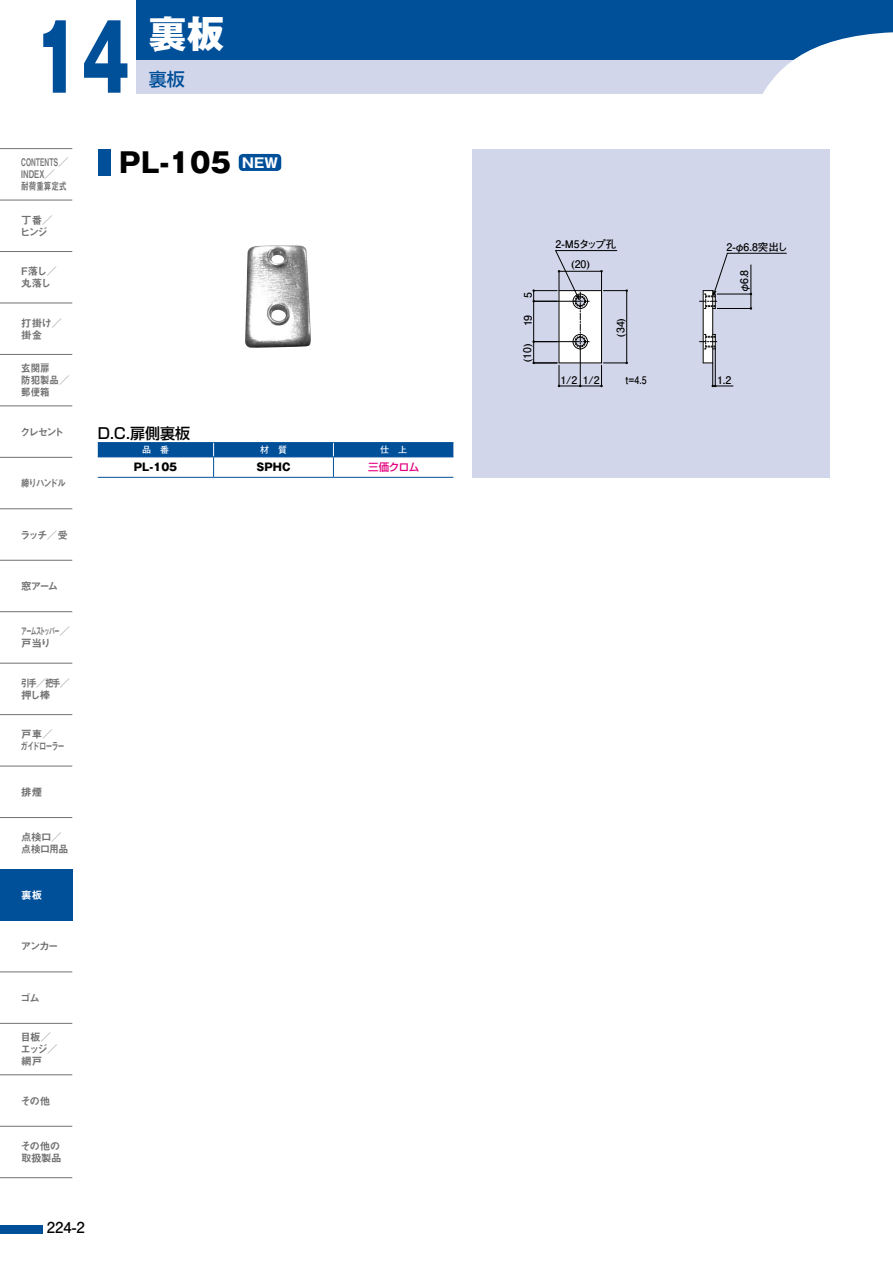
<style>
.page{position:relative;width:893px;height:1263px;background:#fff}
.page>*{position:absolute;margin:0;border:0;box-sizing:border-box;transform-origin:0 0}
.t1{font:800 90px "Gothic MB101 Pro";color:#004f99;scale:.7 1}
.t2{font:800 37.5px "Gothic MB101 Pro";color:#fff}
.t3{font:800 27px "Gothic MB101 Pro";color:#000}
.t4{font:500 18px "Shin Go Pro";color:#004f99}
.t5{font:500 15px "Shin Go Pro";color:#000}
.t6{font:700 15px "Futo Go B101 Pro";color:#000}
.t7{font:700 13.5px "Gothic MB101 Pro";color:#fff}
.t8{font:10.5px/12px "Midashi Go Pro MB31";letter-spacing:-.07em;color:#727172}
.t9{font:700 10.5px "Futo Go B101 Pro";letter-spacing:-.015em;color:#000}
.t10{font:10.5px/12px "Midashi Go Pro MB31";color:#727172;scale:.6 1}
.t11{font:10.5px/12px "Midashi Go Pro MB31";letter-spacing:-.07em;color:#727172;scale:.8 1}
.t12{font:10.5px/12px "Midashi Go Pro MB31";letter-spacing:-.14em;color:#727172;scale:.55 1}
.t13{font:10.5px/12px "Midashi Go Pro MB31";color:#727172;scale:.9 1}
.t14{font:10.5px/12px "Midashi Go Pro MB31";letter-spacing:-.12em;color:#727172}
.t15{font:800 10.5px "Gothic MB101 Pro";color:#000}
.t16{font:10.5px/12px "Midashi Go Pro MB31";letter-spacing:-.05em;color:#727172}
.t17{font:700 10.5px "Futo Go B101 Pro";letter-spacing:-.015em;color:#000;scale:.84 1}
.t18{font:500 10.5px "Shin Go Pro";letter-spacing:-.04em;color:#e4007f}
.t19{font:10.5px "Midashi Go Pro MB31";color:#fff}
.t20{font:700 9px "Futo Go B101 Pro";color:#fff}
</style>
<div class="page">
<div style="left:136px;top:0;width:757px;height:94px;background:#d2d6ea"></div>
<div style="left:136px;top:0;width:757px;height:60px;background:#004f99"></div>
<svg style="left:763px;top:32px;width:130px;height:62px"></svg>
<svg style="left:0;top:149px;width:72px;height:977px"></svg>
<div style="left:0;top:869px;width:72px;height:51px;background:#004f99"></div>
<hr style="left:0;top:148px;width:72px;height:1px;background:#727172">
<hr style="left:0;top:406px;width:72px;height:1px;background:#727172">
<hr style="left:0;top:457px;width:72px;height:1px;background:#727172">
<hr style="left:0;top:508px;width:72px;height:1px;background:#727172">
<hr style="left:0;top:611px;width:72px;height:1px;background:#727172">
<hr style="left:0;top:663px;width:72px;height:1px;background:#727172">
<hr style="left:0;top:714px;width:72px;height:1px;background:#727172">
<hr style="left:0;top:817px;width:72px;height:1px;background:#727172">
<hr style="left:0;top:1023px;width:72px;height:1px;background:#727172">
<hr style="left:0;top:1074px;width:72px;height:1px;background:#727172">
<hr style="left:0;top:354px;width:72px;height:1px;background:#727172">
<hr style="left:0;top:560px;width:72px;height:1px;background:#727172">
<hr style="left:0;top:766px;width:72px;height:1px;background:#727172">
<hr style="left:0;top:972px;width:72px;height:1px;background:#727172">
<hr style="left:0;top:1126px;width:72px;height:1px;background:#727172">
<hr style="left:0;top:1177px;width:72px;height:1px;background:#727172">
<hr style="left:0;top:200px;width:72px;height:1px;background:#727172">
<hr style="left:0;top:251px;width:72px;height:1px;background:#727172">
<hr style="left:0;top:303px;width:72px;height:1px;background:#727172">
<div style="left:0;top:1225px;width:43px;height:8px;background:#004f99"></div>
<div style="left:98px;top:149px;width:13px;height:27px;background:#004f99"></div>
<div style="left:472px;top:149px;width:357px;height:329px;background:#d2d6ea"></div>
<hr style="left:751px;top:265px;width:1px;height:43px;background:#000">
<hr style="left:727px;top:253px;width:59px;height:1px;background:#000">
<hr style="left:717px;top:294px;width:34px;height:1px;background:#000">
<hr style="left:717px;top:308px;width:34px;height:1px;background:#000">
<svg style="left:532px;top:250px;width:201px;height:137px"></svg>
<hr style="left:98px;top:442px;width:116px;height:1px;background:#004f99">
<hr style="left:214px;top:442px;width:119px;height:1px;background:#004f99">
<hr style="left:333px;top:442px;width:120px;height:1px;background:#004f99">
<svg style="left:98px;top:443px;width:355px;height:34px"></svg>
<hr style="left:333px;top:456px;width:120px;height:1px;background:#004f99">
<hr style="left:98px;top:477px;width:116px;height:1px;background:#004f99">
<hr style="left:214px;top:477px;width:119px;height:1px;background:#004f99">
<hr style="left:333px;top:477px;width:120px;height:1px;background:#004f99">
<div style="left:239px;top:154px;width:42px;height:17px;background:#004f99;border-radius:4px"></div>
<img style="left:245px;top:245px;width:66px;height:103px">
<h1 class="t1" style="left:34px;top:-17px;width:138px">14</h1>
<h2 class="t2" style="left:149px;top:2px;width:77px">裏板</h2>
<h3 class="t4" style="left:149px;top:64px;width:37px">裏板</h3>
<p class="t10" style="left:21px;top:155px;width:80px">CONTENTS／<br>INDEX／<br>耐荷重算定式</p>
<p class="t8" style="left:20px;top:213px;width:34px">丁番／ヒンジ</p>
<p class="t8" style="left:21px;top:264px;width:37px">F落し／丸落し</p>
<p class="t8" style="left:21px;top:315px;width:42px">打掛け／掛金</p>
<p class="t13" style="left:21px;top:361px;width:55px">玄関扉<br>防犯製品／郵便箱</p>
<p class="t8" style="left:20px;top:424px;width:45px">クレセント</p>
<p class="t11" style="left:21px;top:476px;width:57px">締りハンドル</p>
<p class="t8" style="left:20px;top:527px;width:49px">ラッチ／受</p>
<p class="t8" style="left:21px;top:579px;width:39px">窓アーム</p>
<p class="t12" style="left:21px;top:624px;width:90px">アームストッパー／戸当り</p>
<p class="t11" style="left:21px;top:676px;width:63px">引手／把手／押し棒</p>
<p class="t14" style="left:21px;top:727px;width:46px">戸車／<br>ガイドローラー</p>
<p class="t8" style="left:21px;top:784px;width:22px">排煙</p>
<p class="t8" style="left:21px;top:830px;width:49px">点検口／点検口用品</p>
<p class="t19" style="left:21px;top:886px;width:22px">裏板</p>
<p class="t8" style="left:21px;top:939px;width:39px">アンカー</p>
<p class="t8" style="left:20px;top:990px;width:21px">ゴム</p>
<p class="t8" style="left:20px;top:1030px;width:39px">目板／エッジ／網戸</p>
<p class="t8" style="left:20px;top:1093px;width:31px">その他</p>
<p class="t16" style="left:20px;top:1139px;width:43px">その他の取扱製品</p>
<h3 class="t3" style="left:119px;top:140px;width:113px">PL-105</h3>
<p class="t7" style="left:242px;top:151px;width:37px">NEW</p>
<h3 class="t5" style="left:98px;top:421px;width:94px">D.C.扉側裏板</h3>
<p class="t20" style="left:142px;top:443px;width:28px">品　番</p>
<p class="t20" style="left:260px;top:443px;width:28px">材　質</p>
<p class="t20" style="left:380px;top:443px;width:28px">仕　上</p>
<p class="t15" style="left:134px;top:458px;width:45px">PL-105</p>
<p class="t15" style="left:256px;top:458px;width:36px">SPHC</p>
<p class="t18" style="left:368px;top:458px;width:52px">三価クロム</p>
<h3 class="t6" style="left:47px;top:1215px;width:40px">224-2</h3>
<p class="t9" style="left:519px;top:298px;width:7px;rotate:-90deg">5</p>
<p class="t9" style="left:519px;top:326px;width:13px;rotate:-90deg">19</p>
<p class="t9" style="left:519px;top:362px;width:20px;rotate:-90deg">(10)</p>
<p class="t9" style="left:556px;top:236px;width:62px">2-M5タップ孔</p>
<p class="t9" style="left:571px;top:256px;width:20px">(20)</p>
<p class="t9" style="left:560px;top:372px;width:41px">1/2 1/2</p>
<p class="t9" style="left:612px;top:337px;width:20px;rotate:-90deg">(34)</p>
<p class="t17" style="left:626px;top:372px;width:27px">t=4.5</p>
<p class="t9" style="left:727px;top:239px;width:63px">2-φ6.8突出し</p>
<p class="t9" style="left:736px;top:293px;width:25px;rotate:-90deg">φ6.8</p>
<p class="t9" style="left:717px;top:372px;width:16px">1.2</p>
</div>
